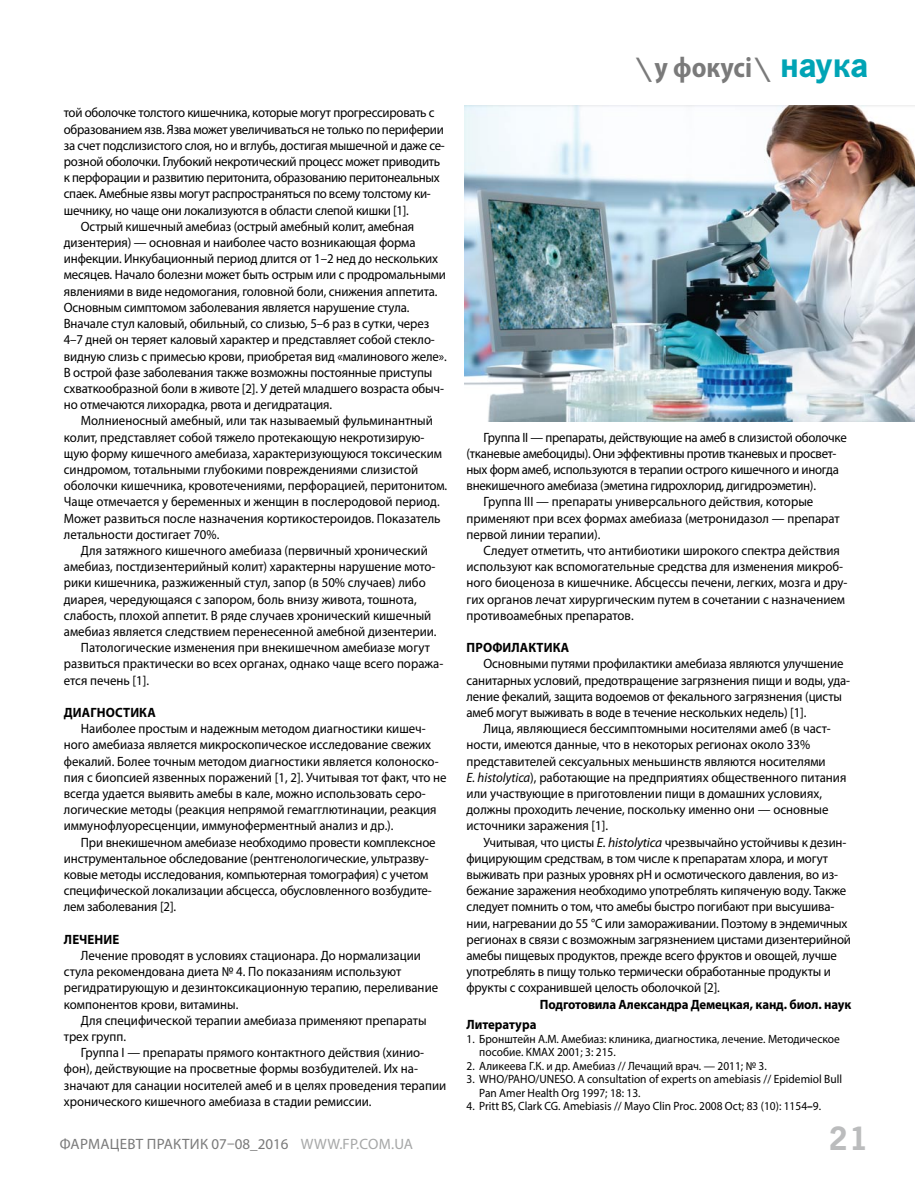
<style>
.page{position:relative;width:915px;height:1178px;background:#fff}
.page>*{position:absolute;margin:0;border:0;box-sizing:border-box;transform-origin:0 0}
.t1{font:700 34.5px "News Paper C";color:#bbbcbd}
.t2{font:700 28.5px "Myriad Pro";color:#7a7a7a;scale:.9 1}
.t3{font:15px "Myriad Pro";color:#7a7a7a}
.t4{font:15px "Myriad Pro";color:#a6a7a7}
.t5{font:13.5px/16.2px "Myriad Pro";letter-spacing:-.005em;color:#000;scale:.95 1}
.t6{font:700 13.5px "Myriad Pro";letter-spacing:-.005em;color:#000;scale:.95 1}
.t7{font:12px/13.5px "Myriad Pro";color:#000;scale:.95 1}
.s1{color:#a6a7a7}
.s2{font-family:"News Paper C"}
.s3{font-family:"News Paper C";font-size:36px;color:#00a4b5}
.s4{font-style:italic}
.s5{font-weight:700}
</style>
<div class="page">
<img style="left:464px;top:106px;width:450px;height:316px">
<p class="t5" style="left:64px;top:105px;width:391px">той оболочке толстого кишечника, которые могут прогрессировать с</p>
<p class="t5" style="left:64px;top:121px;width:401px">образованием язв. Язва может увеличиваться не только по периферии</p>
<p class="t5" style="left:64px;top:137px;width:402px">за счет подслизистого слоя, но и вглубь, достигая мышечной и даже се-</p>
<p class="t5" style="left:64px;top:153px;width:397px">розной оболочки. Глубокий некротический процесс может приводить</p>
<p class="t5" style="left:64px;top:169px;width:397px">к перфорации и развитию перитонита, образованию перитонеальных</p>
<p class="t5" style="left:64px;top:186px;width:387px">спаек. Амебные язвы могут распространяться по всему толстому ки-</p>
<p class="t5" style="left:64px;top:202px;width:364px">шечнику, но чаще они локализуются в области слепой кишки [1].</p>
<p class="t5" style="left:81px;top:218px;width:352px">Острый кишечный амебиаз (острый амебный колит, амебная</p>
<p class="t5" style="left:64px;top:234px;width:371px">дизентерия) — основная и наиболее часто возникающая форма</p>
<p class="t5" style="left:64px;top:250px;width:395px">инфекции. Инкубационный период длится от 1–2 нед до нескольких</p>
<p class="t5" style="left:64px;top:267px;width:403px">месяцев. Начало болезни может быть острым или с продромальными</p>
<p class="t5" style="left:64px;top:283px;width:394px">явлениями в виде недомогания, головной боли, снижения аппетита.</p>
<p class="t5" style="left:64px;top:299px;width:365px">Основным симптомом заболевания является нарушение стула.</p>
<p class="t5" style="left:64px;top:315px;width:386px">Вначале стул каловый, обильный, со слизью, 5–6 раз в сутки, через</p>
<p class="t5" style="left:64px;top:331px;width:392px">4–7 дней он теряет каловый характер и представляет собой стекло-</p>
<p class="t5" style="left:64px;top:348px;width:404px">видную слизь с примесью крови, приобретая вид «малинового желе».</p>
<p class="t5" style="left:64px;top:364px;width:389px">В острой фазе заболевания также возможны постоянные приступы</p>
<p class="t5" style="left:64px;top:380px;width:401px">схваткообразной боли в животе [2]. У детей младшего возраста обыч-</p>
<p class="t5" style="left:64px;top:396px;width:284px">но отмечаются лихорадка, рвота и дегидратация.</p>
<p class="t5" style="left:81px;top:412px;width:372px">Молниеносный амебный, или так называемый фульминантный</p>
<p class="t5" style="left:64px;top:429px;width:381px">колит, представляет собой тяжело протекающую некротизирую-</p>
<p class="t5" style="left:64px;top:445px;width:399px">щую форму кишечного амебиаза, характеризующуюся токсическим</p>
<p class="t5" style="left:64px;top:461px;width:374px">синдромом, тотальными глубокими повреждениями слизистой</p>
<p class="t5" style="left:64px;top:477px;width:405px">оболочки кишечника, кровотечениями, перфорацией, перитонитом.</p>
<p class="t5" style="left:64px;top:493px;width:397px">Чаще отмечается у беременных и женщин в послеродовой период.</p>
<p class="t5" style="left:64px;top:510px;width:398px">Может развиться после назначения кортикостероидов. Показатель</p>
<p class="t5" style="left:64px;top:526px;width:165px">летальности достигает 70%.</p>
<p class="t5" style="left:81px;top:542px;width:366px">Для затяжного кишечного амебиаза (первичный хронический</p>
<p class="t5" style="left:64px;top:558px;width:392px">амебиаз, постдизентерийный колит) характерны нарушение мото-</p>
<p class="t5" style="left:64px;top:574px;width:382px">рики кишечника, разжиженный стул, запор (в 50% случаев) либо</p>
<p class="t5" style="left:64px;top:591px;width:373px">диарея, чередующаяся с запором, боль внизу живота, тошнота,</p>
<p class="t5" style="left:64px;top:607px;width:388px">слабость, плохой аппетит. В ряде случаев хронический кишечный</p>
<p class="t5" style="left:64px;top:623px;width:393px">амебиаз является следствием перенесенной амебной дизентерии.</p>
<p class="t5" style="left:81px;top:639px;width:369px">Патологические изменения при внекишечном амебиазе могут</p>
<p class="t5" style="left:64px;top:655px;width:401px">развиться практически во всех органах, однако чаще всего поража-</p>
<p class="t5" style="left:64px;top:672px;width:91px">ется печень [1].</p>
<p class="t6" style="left:64px;top:703px;width:98px">Диагностика</p>
<p class="t5" style="left:64px;top:720px;width:404px;text-indent:17px">Наиболее простым и надежным методом диагностики кишеч&shy;ного амебиаза является микроскопическое исследование свежих фекалий. Более точным методом диагностики является колоноско&shy;пия с биопсией язвенных поражений [1, 2]. Учитывая тот факт, что не всегда удается выявить амебы в кале, можно использовать серо&shy;логические методы (реакция непрямой гемагглютинации, реакция иммунофлуоресценции, иммуноферментный анализ и др.).</p>
<p class="t5" style="left:64px;top:834px;width:393px;text-indent:17px">При внекишечном амебиазе необходимо провести комплексное инструментальное обследование (рентгенологические, ультразву&shy;ковые методы исследования, компьютерная томография) с учетом специфической локализации абсцесса, обусловленного возбудите&shy;лем заболевания [2].</p>
<p class="t6" style="left:64px;top:930px;width:60px">Лечение</p>
<p class="t5" style="left:64px;top:947px;width:395px;text-indent:17px">Лечение проводят в условиях стационара. До нормализации стула рекомендована диета № 4. По показаниям используют регидратирующую и дезинтоксикационную терапию, переливание компонентов крови, витамины.</p>
<p class="t5" style="left:64px;top:1012px;width:383px;text-indent:17px">Для специфической терапии амебиаза применяют препараты трех групп.</p>
<p class="t5" style="left:64px;top:1044px;width:404px;text-indent:17px">Группа I — препараты прямого контактного действия (хинио&shy;фон), действующие на просветные формы возбудителей. Их на&shy;значают для санации носителей амеб и в целях проведения терапии хронического кишечного амебиаза в стадии ремиссии.</p>
<p class="t3" style="left:60px;top:1135px;width:69px">Фармацевт</p>
<p class="t3" style="left:147px;top:1135px;width:36px">Практик</p>
<p class="t3" style="left:211px;top:1135px;width:159px">07–08_2016 <span class="s1">www.fp.com</span></p>
<p class="t4" style="left:391px;top:1135px;width:21px">.ua</p>
<h2 class="t2" style="left:638px;top:48px;width:256px"><span class="s2">\</span> у фокусі <span class="s2">\</span> <span class="s3">наука</span></h2>
<p class="t5" style="left:483px;top:429px;width:384px">Группа II — препараты, действующие на амеб в слизистой оболочке</p>
<p class="t5" style="left:466px;top:445px;width:390px">(тканевые амебоциды). Они эффективны против тканевых и просвет-</p>
<p class="t5" style="left:466px;top:461px;width:393px">ных форм амеб, используются в терапии острого кишечного и иногда</p>
<p class="t5" style="left:466px;top:477px;width:369px">внекишечного амебиаза (эметина гидрохлорид, дигидроэметин).</p>
<p class="t5" style="left:483px;top:493px;width:348px">Группа III — препараты универсального действия, которые</p>
<p class="t5" style="left:466px;top:510px;width:394px">применяют при всех формах амебиаза (метронидазол — препарат</p>
<p class="t5" style="left:466px;top:526px;width:142px">первой линии терапии).</p>
<p class="t5" style="left:483px;top:542px;width:376px">Следует отметить, что антибиотики широкого спектра действия</p>
<p class="t5" style="left:466px;top:558px;width:398px">используют как вспомогательные средства для изменения микроб-</p>
<p class="t5" style="left:466px;top:574px;width:402px">ного биоценоза в кишечнике. Абсцессы печени, легких, мозга и дру-</p>
<p class="t5" style="left:466px;top:591px;width:400px">гих органов лечат хирургическим путем в сочетании с назначением</p>
<p class="t5" style="left:466px;top:607px;width:177px">противоамебных препаратов.</p>
<p class="t6" style="left:466px;top:639px;width:109px">Профилактика</p>
<p class="t5" style="left:466px;top:655px;width:405px;text-indent:17px">Основными путями профилактики амебиаза являются улучшение санитарных условий, предотвращение загрязнения пищи и воды, уда&shy;ление фекалий, защита водоемов от фекального загрязнения (цисты амеб могут выживать в воде в течение нескольких недель) [1].</p>
<p class="t5" style="left:466px;top:720px;width:401px;text-indent:17px">Лица, являющиеся бессимптомными носителями амеб (в част&shy;ности, имеются данные, что в некоторых регионах около 33% представителей сексуальных меньшинств являются носителями<br><span class="s4">Е. histolytica</span>), работающие на предприятиях общественного питания или участвующие в приготовлении пищи в домашних условиях, должны проходить лечение, поскольку именно они — основные источники заражения [1].</p>
<p class="t5" style="left:466px;top:834px;width:406px;text-indent:17px">Учитывая, что цисты <span class="s4">E. histolytica</span> чрезвычайно устойчивы к дезин&shy;фицирующим средствам, в том числе к препаратам хлора, и могут выживать при разных уровнях pH и осмотического давления, во из&shy;бежание заражения необходимо употреблять кипяченую воду. Также следует помнить о том, что амебы быстро погибают при высушива&shy;нии, нагревании до 55 °С или замораживании. Поэтому в эндемичных регионах в связи с возможным загрязнением цистами дизентерийной амебы пищевых продуктов, прежде всего фруктов и овощей, лучше употреблять в пищу только термически обработанные продукты и фрукты с сохранившей целость оболочкой [2].</p>
<p class="t6" style="left:539px;top:995px;width:329px">Подготовила Александра Демецкая, канд. биол. наук</p>
<p class="t6" style="left:466px;top:1016px;width:75px">Литература</p>
<p class="t7" style="left:479px;top:1031px;width:381px;text-indent:-13px">1. Бронштейн А.М. Амебиаз: клиника, диагностика, лечение. Методическое пособие. КМАХ 2001; 3: 215.</p>
<p class="t7" style="left:466px;top:1058px;width:317px">2. Аликеева Г.К. и др. Амебиаз // Лечащий врач. — 2011; № 3.</p>
<p class="t7" style="left:479px;top:1072px;width:383px;text-indent:-13px">3. WHO/PAHO/UNESO. A consultation of experts on amebiasis // Epidemiol Bull<br>Pan Amer Health Org 1997; 18: 13.</p>
<p class="t7" style="left:466px;top:1099px;width:374px">4. Pritt BS, Clark CG. Amebiasis // Mayo Clin Proc. 2008 Oct; 83 (10): 1154<span class="s5">–</span>9.</p>
<h1 class="t1" style="left:827px;top:1120px;width:42px">21</h1>
</div>
